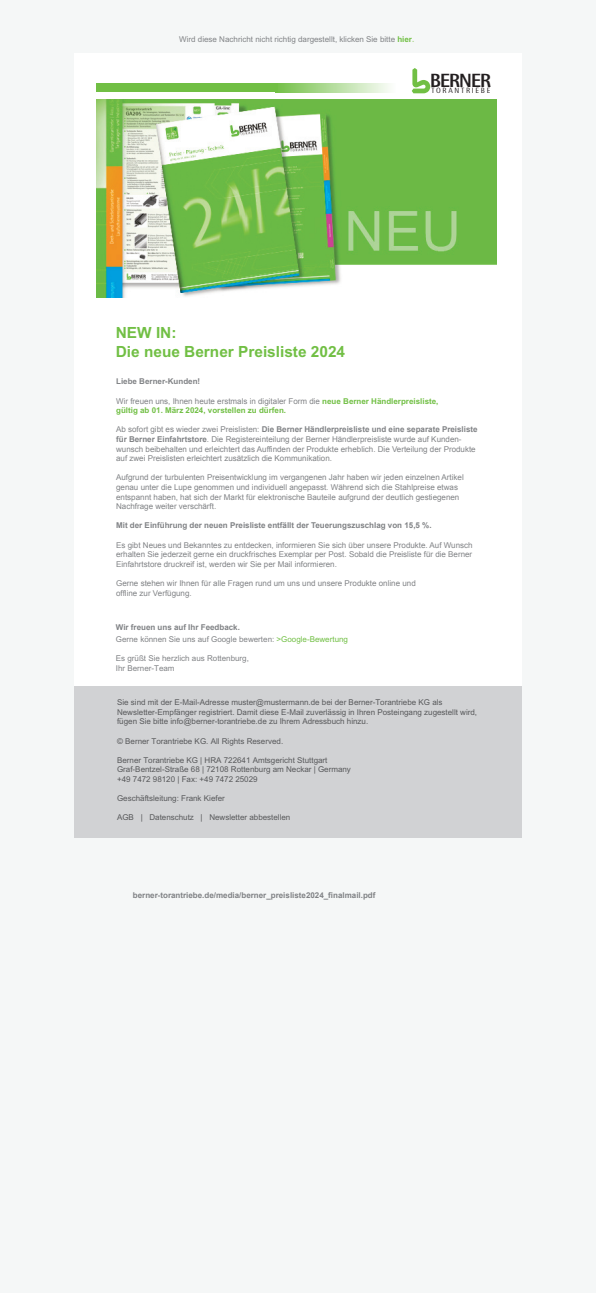
<style>
.page{position:relative;width:596px;height:1293px;background:#fff}
.page>*{position:absolute;margin:0;border:0;box-sizing:border-box;transform-origin:0 0}
.t1{font:800 19.1px "Rotis Semi Sans";letter-spacing:-.05em;color:#231f20}
.t2{font:700 15.4px "M Arial";color:#71bf44}
.t3{font:8px/9.6px "Arial";color:#808285}
.t4{font:8px/9.6px "M Arial";color:#57585a}
.t5{font:700 8px "Arial";color:#808285}
.t6{font:8px "M Arial";color:#808285}
.t7{font:700 8px "M Arial";color:#71bf44}
.t8{font:700 8px "M Arial";color:#808285}
.t9{font:7.7px "Rotis Semi Sans";letter-spacing:.225em;color:#231f20}
.s1{font-weight:700;color:#71bf44}
.s2{font-weight:700;color:#aad489}
.s3{font-family:"M Arial";font-weight:700;color:#71bf44}
.s4{font-family:"M Arial"}
.s5{font-weight:700}
.s6{color:#71bf44}
</style>
<div class="page">
<div style="left:0;top:0;width:595px;height:1292px;background:#f5f7f7"></div>
<div style="left:74px;top:53px;width:447px;height:785px;background:#fff"></div>
<img style="left:96px;top:100px;width:400px;height:198px">
<div style="left:74px;top:687px;width:447px;height:151px;background:#d1d2d4"></div>
<div style="left:96px;top:83px;width:181px;height:9px;background:#71bf44"></div>
<svg style="left:277px;top:83px;width:113px;height:9px"></svg>
<svg style="left:411px;top:68px;width:19px;height:25px"></svg>
<p class="t6" style="left:179px;top:36px;width:236px">Wird diese Nachricht nicht richtig dargestellt, klicken Sie bitte <span class="s1">hier</span><span class="s2">.</span></p>
<p class="t1" style="left:430px;top:73px;width:62px">BERNER</p>
<p class="t9" style="left:431px;top:88px;width:60px">TORANTRIEBE</p>
<p class="t2" style="left:116px;top:327px;width:62px">NEW IN:</p>
<p class="t2" style="left:116px;top:346px;width:231px">Die neue Berner Preisliste 2024</p>
<p class="t8" style="left:116px;top:378px;width:86px">Liebe Berner-Kunden!</p>
<p class="t3" style="left:116px;top:396px;width:323px">Wir freuen uns, Ihnen heute erstmals in digitaler Form die <span class="s3">neue Berner Händlerpreisliste,</span></p>
<p class="t7" style="left:116px;top:407px;width:171px">gültig ab 01. März 2024, vorstellen zu dürfen.</p>
<p class="t3" style="left:116px;top:425px;width:363px">Ab sofort gibt es <span class="s4">wieder zwei Preislisten:</span> <span class="s5">Die Berner Händlerpreisliste und eine separate Preisliste für Berner Einfahrtstore</span>. Die Registereinteilung der Berner Händlerpreisliste wurde auf Kunden&shy;wunsch beibehalten und erleichtert das Auffinden der Produkte erheblich. Die Verteilung der Produkte auf zwei Preislisten erleichtert zusätzlich die Kommunikation.</p>
<p class="t3" style="left:116px;top:473px;width:349px">Aufgrund der turbulenten Preisentwicklung im vergangenen Jahr haben wir jeden einzelnen Artikel genau unter die Lupe genommen und individuell angepasst. Während sich die Stahlpreise etwas</p>
<p class="t3" style="left:116px;top:492px;width:344px">entspannt haben, hat sich der Markt für elektronische Bauteile aufgrund der deutlich gestiegenen<br>Nachfrage weiter verschärft.</p>
<p class="t5" style="left:116px;top:521px;width:317px">Mit der Einführung der neuen Preisliste entfällt der Teuerungszuschlag von 15,5 %.</p>
<p class="t3" style="left:116px;top:540px;width:358px;text-align:justify">Es gibt Neues und Bekanntes zu entdecken, informieren Sie sich über unsere Produkte. Auf Wunsch erhalten Sie jederzeit gerne ein druckfrisches Exemplar per Post. Sobald die Preisliste für die Berner Einfahrtstore druckreif ist, werden wir Sie per Mail informieren.</p>
<p class="t3" style="left:116px;top:578px;width:301px">Gerne stehen wir Ihnen für alle Fragen rund um uns und unsere Produkte online und</p>
<p class="t3" style="left:116px;top:588px;width:77px">offline zur Verfügung.</p>
<p class="t5" style="left:116px;top:623px;width:125px">Wir freuen uns auf Ihr Feedback.</p>
<p class="t6" style="left:116px;top:636px;width:233px">Gerne können Sie uns auf Google bewerten: <span class="s6">&gt;Google-Bewertung</span></p>
<p class="t6" style="left:116px;top:655px;width:134px">Es grüßt Sie herzlich aus Rottenburg,</p>
<p class="t6" style="left:116px;top:665px;width:60px">Ihr Berner-Team</p>
<p class="t4" style="left:117px;top:698px;width:327px">Sie sind mit der E-Mail-Adresse muster@mustermann.de bei der Berner-Torantriebe KG als</p>
<p class="t4" style="left:117px;top:708px;width:361px">Newsletter-Empfänger registriert. Damit diese E-Mail zuverlässig in Ihren Posteingang zugestellt wird, fügen Sie bitte info@berner-torantriebe.de zu Ihrem Adressbuch hinzu.</p>
<p class="t4" style="left:117px;top:736px;width:167px">© Berner Torantriebe KG. All Rights Reserved.</p>
<p class="t4" style="left:117px;top:756px;width:212px">Berner Torantriebe KG | HRA 722641 Amtsgericht Stuttgart</p>
<p class="t4" style="left:117px;top:765px;width:235px">Graf-Bentzel-Straße 68 | 72108 Rottenburg am Neckar | Germany</p>
<p class="t4" style="left:117px;top:775px;width:142px">+49 7472 98120 | Fax: +49 7472 25029</p>
<p class="t4" style="left:117px;top:794px;width:109px">Geschäftsleitung: Frank Kiefer</p>
<p class="t4" style="left:117px;top:813px;width:175px">AGB | Datenschutz | Newsletter abbestellen</p>
<p class="t5" style="left:133px;top:891px;width:244px">berner-torantriebe.de/media/berner_preisliste2024_finalmail.pdf</p>
</div>
